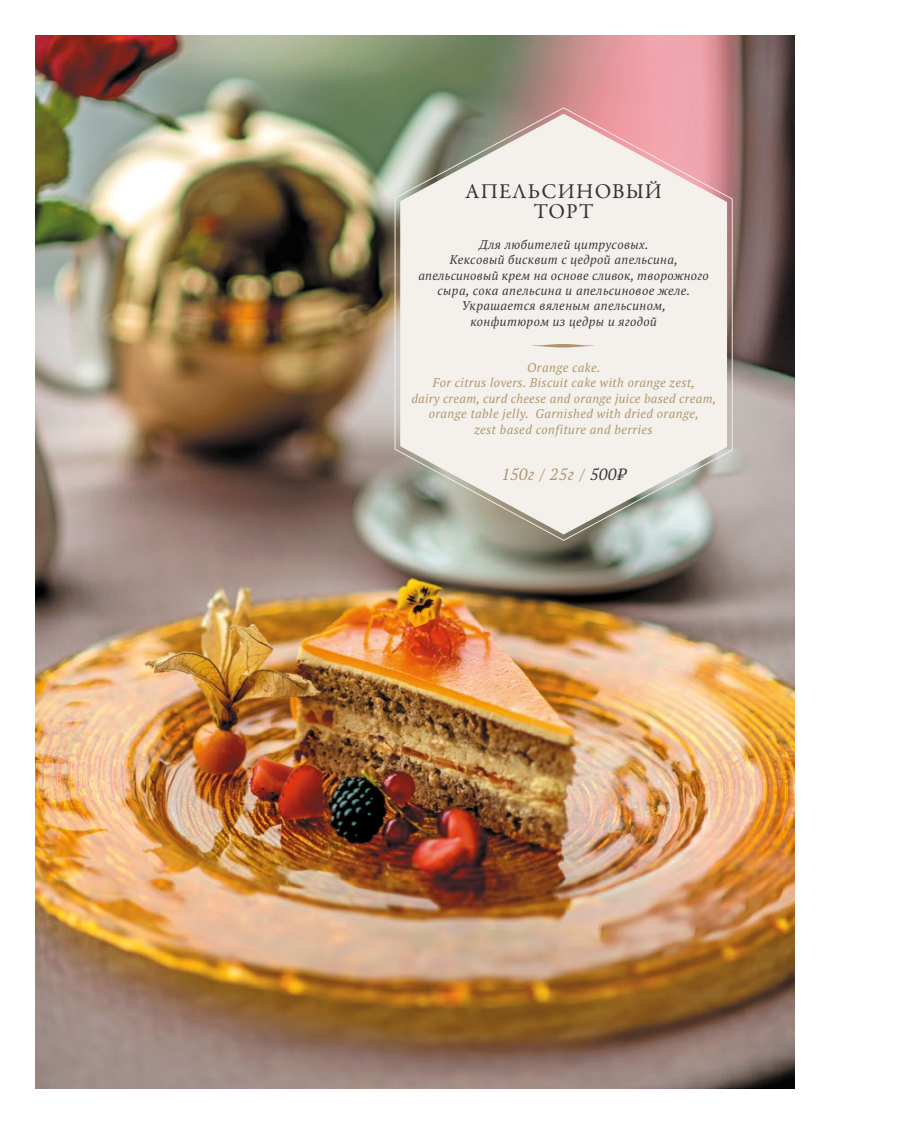
<style>
.page{position:relative;width:908px;height:1124px;background:#fff}
.page>*{position:absolute;margin:0;border:0;box-sizing:border-box;transform-origin:0 0}
.t1{font:21.25px/20px "Garamond Premr Pro";letter-spacing:.05em;color:#313434;text-align:center}
.t2{font:italic 16.25px "PT Serif Pro";letter-spacing:.03em;color:#ad946a}
.t3{font:italic 12.5px/15.4px "PT Serif Pro";letter-spacing:.03em;color:#313434;text-align:center}
.t4{font:italic 12.5px/15.4px "PT Serif Pro";letter-spacing:.03em;color:#ad946a;text-align:center}
.s1{color:#313434}
</style>
<div class="page">
<img style="left:35px;top:35px;width:759px;height:1053px">
<svg style="left:394px;top:107px;width:338px;height:434px;background:#e3dcd7"></svg>
<svg style="left:531px;top:344px;width:63px;height:3px"></svg>
<h1 class="t1" style="left:465px;top:182px;width:198px">АПЕЛЬСИНОВЫЙ<br>ТОРТ</h1>
<p class="t3" style="left:418px;top:236px;width:292px">Для любителей цитрусовых.<br>Кексовый бисквит с цедрой апельсина, апельсиновый крем на основе сливок, творожного сыра, сока апельсина и апельсиновое желе.<br>Украшается вяленым апельсином,<br>конфитюром из цедры и ягодой</p>
<p class="t4" style="left:411px;top:359px;width:306px">Orange cake.<br>For citrus lovers. Biscuit cake with orange zest,<br>dairy cream, curd cheese and orange juice based cream, orange table jelly. Garnished with dried orange,<br>zest based confiture and berries</p>
<h2 class="t2" style="left:501px;top:463px;width:126px">150г / 25г / <span class="s1">500₽</span></h2>
</div>
